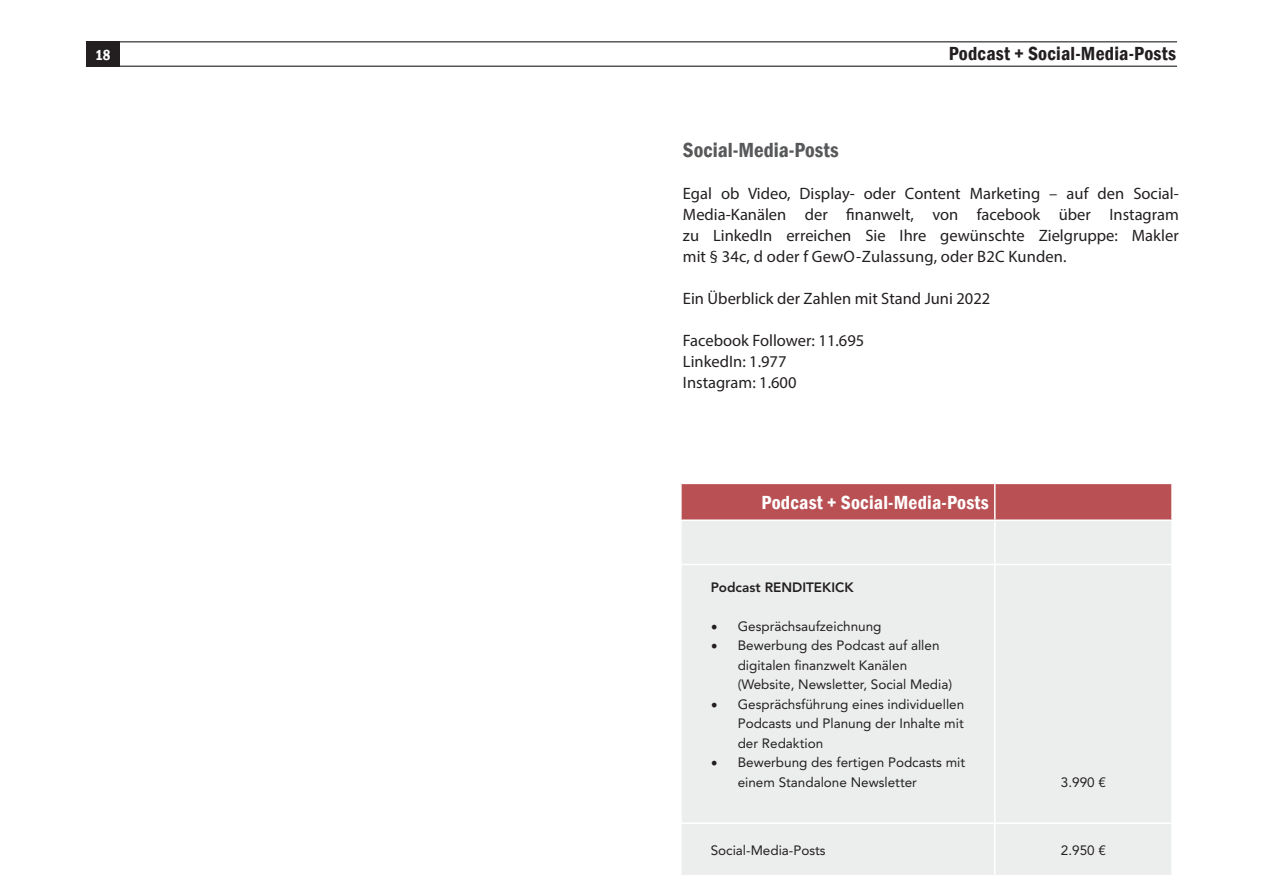
<style>
.page{position:relative;width:1263px;height:893px;background:#fff}
.page>*{position:absolute;margin:0;border:0;box-sizing:border-box;transform-origin:0 0}
.t1{font:600 condensed 21px "Franklin Gothic";color:#57585a}
.t2{font:600 condensed 19.5px "Franklin Gothic";letter-spacing:.01em;color:#231f20}
.t3{font:600 condensed 19.5px "Franklin Gothic";letter-spacing:.01em;color:#fff}
.t4{font:16.5px/21px "Myriad Pro";color:#231f20;text-align:justify}
.t5{font:600 condensed 15px "Franklin Gothic";color:#fff}
.t6{font:13.5px/19.5px "Avenir LT Std";color:#231f20}
.t7{font:800 13.5px "Avenir LT Std";color:#231f20}
.s1{font-family:"Minion Pro";font-size:18px}
</style>
<div class="page">
<hr style="left:86px;top:66px;width:1091px;height:1px;background:#231f20">
<hr style="left:86px;top:41px;width:1091px;height:1px;background:#231f20">
<div style="left:86px;top:41px;width:34px;height:26px;background:#231f20"></div>
<div style="left:682px;top:484px;width:489px;height:35px;background:#b95054"></div>
<div style="left:682px;top:521px;width:489px;height:354px;background:#ebeeed"></div>
<hr style="left:994px;top:484px;width:1px;height:35px;background:#fff">
<hr style="left:680px;top:564px;width:315px;height:1px;background:#fff">
<hr style="left:680px;top:822px;width:315px;height:2px;background:#fff">
<hr style="left:994px;top:521px;width:1px;height:43px;background:#fff">
<hr style="left:994px;top:565px;width:1px;height:257px;background:#fff">
<hr style="left:994px;top:824px;width:1px;height:51px;background:#fff">
<hr style="left:995px;top:564px;width:178px;height:1px;background:#fff">
<hr style="left:995px;top:822px;width:178px;height:2px;background:#fff">
<p class="t5" style="left:95px;top:45px;width:17px">18</p>
<p class="t2" style="left:949px;top:41px;width:229px">Podcast + Social-Media-Posts</p>
<p class="t1" style="left:683px;top:136px;width:157px">Social-Media-Posts</p>
<p class="t4" style="left:683px;top:183px;width:497px">Egal ob Video, Display- oder Content Marketing – auf den Social-Media-Kanälen der finanwelt, von facebook über Instagram zu LinkedIn erreichen Sie Ihre gewünschte Zielgruppe: Makler mit § 34c, d oder f GewO-Zulassung, oder B2C Kunden.</p>
<p class="t4" style="left:683px;top:288px;width:309px">Ein Überblick der Zahlen mit Stand Juni 2022</p>
<p class="t4" style="left:683px;top:330px;width:183px">Facebook Follower: 11.695</p>
<p class="t4" style="left:683px;top:351px;width:105px">LinkedIn: 1.977</p>
<p class="t4" style="left:683px;top:372px;width:115px">Instagram: 1.600</p>
<p class="t3" style="left:761px;top:489px;width:229px">Podcast + Social-Media-Posts</p>
<p class="t7" style="left:711px;top:579px;width:144px">Podcast RENDITEKICK</p>
<p class="t6" style="left:711px;top:616px;width:172px"><span class="s1">•</span> Gesprächsaufzeichnung</p>
<p class="t6" style="left:738px;top:636px;width:216px;text-indent:-27px"><span class="s1">•</span> Bewerbung des Podcast auf allen digitalen finanzwelt Kanälen (Website, Newsletter, Social Media)</p>
<p class="t6" style="left:738px;top:694px;width:228px;text-align:justify;text-indent:-27px"><span class="s1">•</span> Gesprächsführung eines individuellen Podcasts und Planung der Inhalte mit der Redaktion</p>
<p class="t6" style="left:738px;top:753px;width:229px;text-indent:-27px"><span class="s1">•</span> Bewerbung des fertigen Podcasts mit einem Standalone Newsletter</p>
<p class="t6" style="left:1061px;top:772px;width:47px">3.990 €</p>
<p class="t6" style="left:711px;top:840px;width:117px">Social-Media-Posts</p>
<p class="t6" style="left:1061px;top:840px;width:47px">2.950 €</p>
</div>
